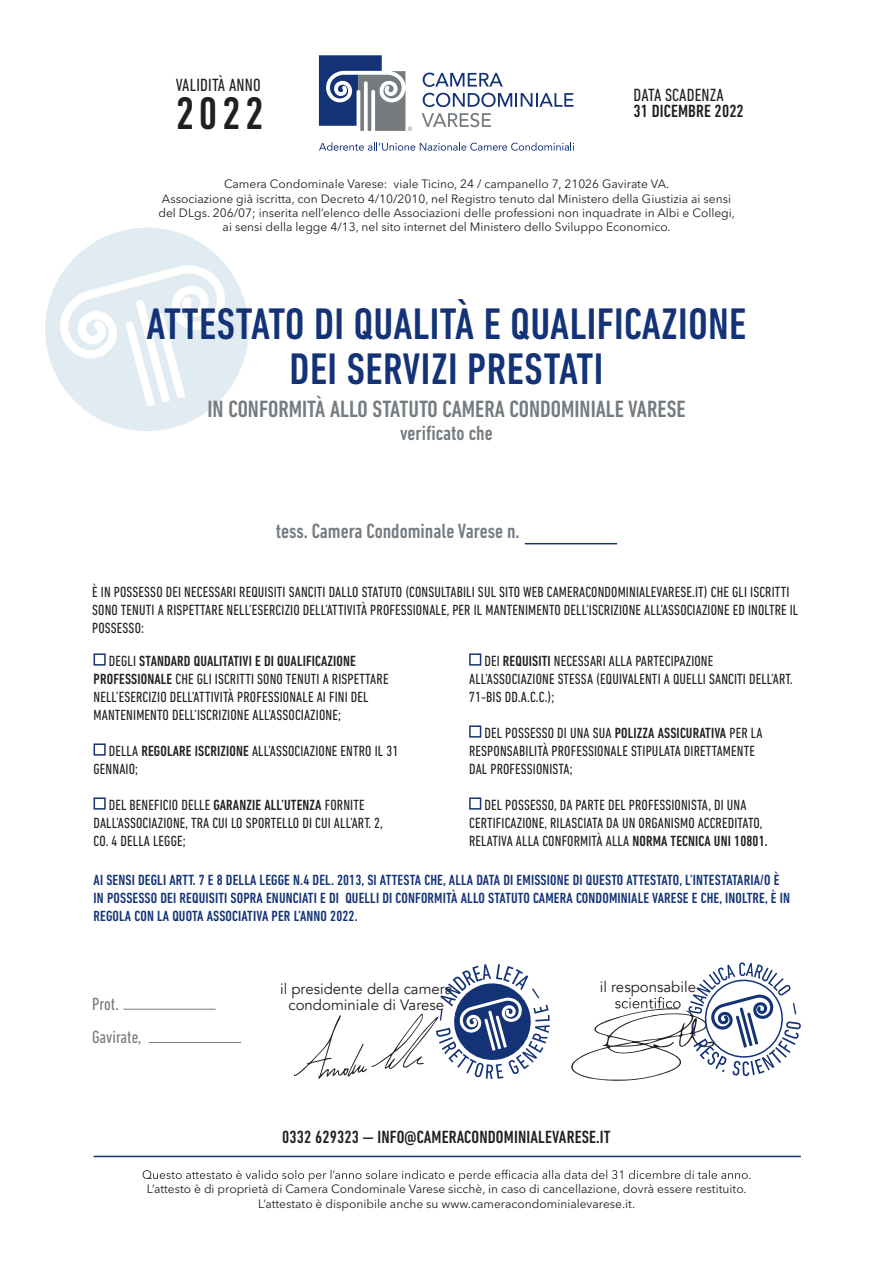
<style>
.page{position:relative;width:893px;height:1263px;background:#fff}
.page>*{position:absolute;margin:0;border:0;box-sizing:border-box;transform-origin:0 0}
.t1{font:500 condensed 46.5px "DIN Next LT Pro";color:#231f20}
.t2{font:500 condensed 45px/45px "DIN Next LT Pro";letter-spacing:.01em;color:#143377;text-align:center}
.t3{font:500 condensed 24px "DIN Next LT Pro";color:#757b7f}
.t4{font:500 condensed 21px "DIN Next LT Pro";color:#757b7f}
.t5{font:500 condensed 18px "DIN Next LT Pro";letter-spacing:.01em;color:#231f20}
.t6{font:condensed 18px "DIN Next LT Pro";letter-spacing:.01em;color:#231f20}
.t7{font:condensed 18px/33.3px "DIN Next LT Pro";color:#757b7f}
.t8{font:condensed 15px/18px "DIN Next LT Pro";letter-spacing:.01em;color:#231f20}
.t9{font:500 condensed 15px/18px "DIN Next LT Pro";letter-spacing:.01em;color:#143377}
.t10{font:15px/16.5px "Avenir";color:#231f20;text-align:center}
.t11{font:12px/14.4px "Avenir Next";color:#231f20;text-align:center}
.s1{font-weight:500}
</style>
<div class="page">
<svg style="left:45px;top:227px;width:204px;height:204px;fill:#e2edf2"></svg>
<svg style="left:59px;top:265px;width:167px;height:142px"></svg>
<svg style="left:423px;top:73px;width:80px;height:14px"></svg>
<svg style="left:423px;top:93px;width:150px;height:14px"></svg>
<svg style="left:422px;top:113px;width:69px;height:14px"></svg>
<svg style="left:319px;top:142px;width:255px;height:9px"></svg>
<svg style="left:319px;top:55px;width:93px;height:76px"></svg>
<svg style="left:143px;top:1170px;width:607px;height:12px"></svg>
<div style="left:94px;top:653px;width:12px;height:13px;border:2px solid #143377"></div>
<div style="left:94px;top:743px;width:12px;height:13px;border:2px solid #143377"></div>
<div style="left:94px;top:797px;width:12px;height:13px;border:2px solid #143377"></div>
<div style="left:469px;top:653px;width:12px;height:13px;border:2px solid #143377"></div>
<div style="left:469px;top:725px;width:12px;height:13px;border:2px solid #143377"></div>
<div style="left:469px;top:797px;width:12px;height:13px;border:2px solid #143377"></div>
<hr style="left:525px;top:543px;width:92px;height:1px;background:#143377">
<hr style="left:123px;top:1009px;width:93px;height:1px;background:#757b7f">
<hr style="left:149px;top:1042px;width:92px;height:1px;background:#757b7f">
<svg style="left:294px;top:964px;width:256px;height:115px"></svg>
<svg style="left:571px;top:962px;width:230px;height:119px"></svg>
<hr style="left:94px;top:1156px;width:707px;height:1px;background:#143377">
<p class="t6" style="left:176px;top:75px;width:86px">VALIDITÀ ANNO</p>
<h1 class="t1" style="left:176px;top:87px;width:89px">2022</h1>
<p class="t6" style="left:634px;top:84px;width:92px">DATA SCADENZA</p>
<p class="t5" style="left:634px;top:101px;width:112px">31 DICEMBRE 2022</p>
<p class="t11" style="left:158px;top:177px;width:578px">Camera Condominale Varese: viale Ticino, 24 / campanello 7, 21026 Gavirate VA.<br>Associazione già iscritta, con Decreto 4/10/2010, nel Registro tenuto dal Ministero della Giustizia ai sensi del DLgs. 206/07; inserita nell’elenco delle Associazioni delle professioni non inquadrate in Albi e Collegi, ai sensi della legge 4/13, nel sito internet del Ministero dello Sviluppo Economico.</p>
<h2 class="t2" style="left:147px;top:301px;width:601px">ATTESTATO DI QUALITÀ E QUALIFICAZIONE<br>DEI SERVIZI PRESTATI</h2>
<h3 class="t3" style="left:208px;top:395px;width:479px">IN CONFORMITÀ ALLO STATUTO CAMERA CONDOMINIALE VARESE</h3>
<h3 class="t4" style="left:400px;top:421px;width:94px">verificato che</h3>
<h3 class="t4" style="left:276px;top:519px;width:245px">tess. Camera Condominale Varese n.</h3>
<p class="t8" style="left:92px;top:583px;width:708px">È IN POSSESSO DEI NECESSARI REQUISITI SANCITI DALLO STATUTO (CONSULTABILI SUL SITO WEB CAMERACONDOMINIALEVARESE.IT) CHE GLI ISCRITTI<br>SONO TENUTI A RISPETTARE NELL’ESERCIZIO DELL’ATTIVITÀ PROFESSIONALE, PER IL MANTENIMENTO DELL’ISCRIZIONE ALL’ASSOCIAZIONE ED INOLTRE IL<br>POSSESSO:</p>
<p class="t8" style="left:469px;top:651px;width:325px;text-indent:15px">DEI <span class="s1">REQUISITI</span> NECESSARI ALLA PARTECIPAZIONE<br>ALL’ASSOCIAZIONE STESSA (EQUIVALENTI A QUELLI SANCITI DELL’ART.<br>71-BIS DD.A.C.C.);</p>
<p class="t8" style="left:469px;top:723px;width:295px;text-indent:15px">DEL POSSESSO DI UNA SUA <span class="s1">POLIZZA ASSICURATIVA</span> PER LA<br>RESPONSABILITÀ PROFESSIONALE STIPULATA DIRETTAMENTE<br>DAL PROFESSIONISTA;</p>
<p class="t8" style="left:469px;top:795px;width:300px;text-align:center">DEL POSSESSO, DA PARTE DEL PROFESSIONISTA, DI UNA<br>CERTIFICAZIONE, RILASCIATA DA UN ORGANISMO ACCREDITATO,<br>RELATIVA ALLA CONFORMITÀ ALLA <span class="s1">NORMA TECNICA UNI 10801.</span></p>
<p class="t9" style="left:94px;top:871px;width:698px">AI SENSI DEGLI ARTT. 7 E 8 DELLA LEGGE N.4 DEL. 2013, SI ATTESTA CHE, ALLA DATA DI EMISSIONE DI QUESTO ATTESTATO, L’INTESTATARIA/O È<br>IN POSSESSO DEI REQUISITI SOPRA ENUNCIATI E DI QUELLI DI CONFORMITÀ ALLO STATUTO CAMERA CONDOMINIALE VARESE E CHE, INOLTRE, È IN<br>REGOLA CON LA QUOTA ASSOCIATIVA PER L’ANNO 2022.</p>
<p class="t8" style="left:94px;top:651px;width:296px;text-indent:15px">DEGLI <span class="s1">STANDARD QUALITATIVI E DI QUALIFICAZIONE PROFESSIONALE</span> CHE GLI ISCRITTI SONO TENUTI A RISPETTARE NELL’ESERCIZIO DELL’ATTIVITÀ PROFESSIONALE AI FINI DEL MANTENIMENTO DELL’ISCRIZIONE ALL’ASSOCIAZIONE;</p>
<p class="t8" style="left:94px;top:741px;width:306px;text-indent:15px">DELLA <span class="s1">REGOLARE ISCRIZIONE</span> ALL’ASSOCIAZIONE ENTRO IL 31<br>GENNAIO;</p>
<p class="t8" style="left:94px;top:795px;width:291px;text-indent:15px">DEL BENEFICIO DELLE <span class="s1">GARANZIE ALL’UTENZA</span> FORNITE<br>DALL’ASSOCIAZIONE, TRA CUI LO SPORTELLO DI CUI ALL’ART. 2,<br>CO. 4 DELLA LEGGE;</p>
<p class="t7" style="left:92px;top:987px;width:51px">Prot.<br>Gavirate,</p>
<p class="t10" style="left:280px;top:980px;width:174px">il presidente della camera condominiale di Varese</p>
<p class="t10" style="left:600px;top:979px;width:98px">il responsabile</p>
<p class="t5" style="left:282px;top:1127px;width:330px">0332 629323 — INFO@CAMERACONDOMINIALEVARESE.IT</p>
<p class="t11" style="left:147px;top:1182px;width:601px">L’attesto è di proprietà di Camera Condominale Varese sicchè, in caso di cancellazione, dovrà essere restituito.<br>L’attestato è disponibile anche su www.cameracondominialevarese.it.</p>
</div>
